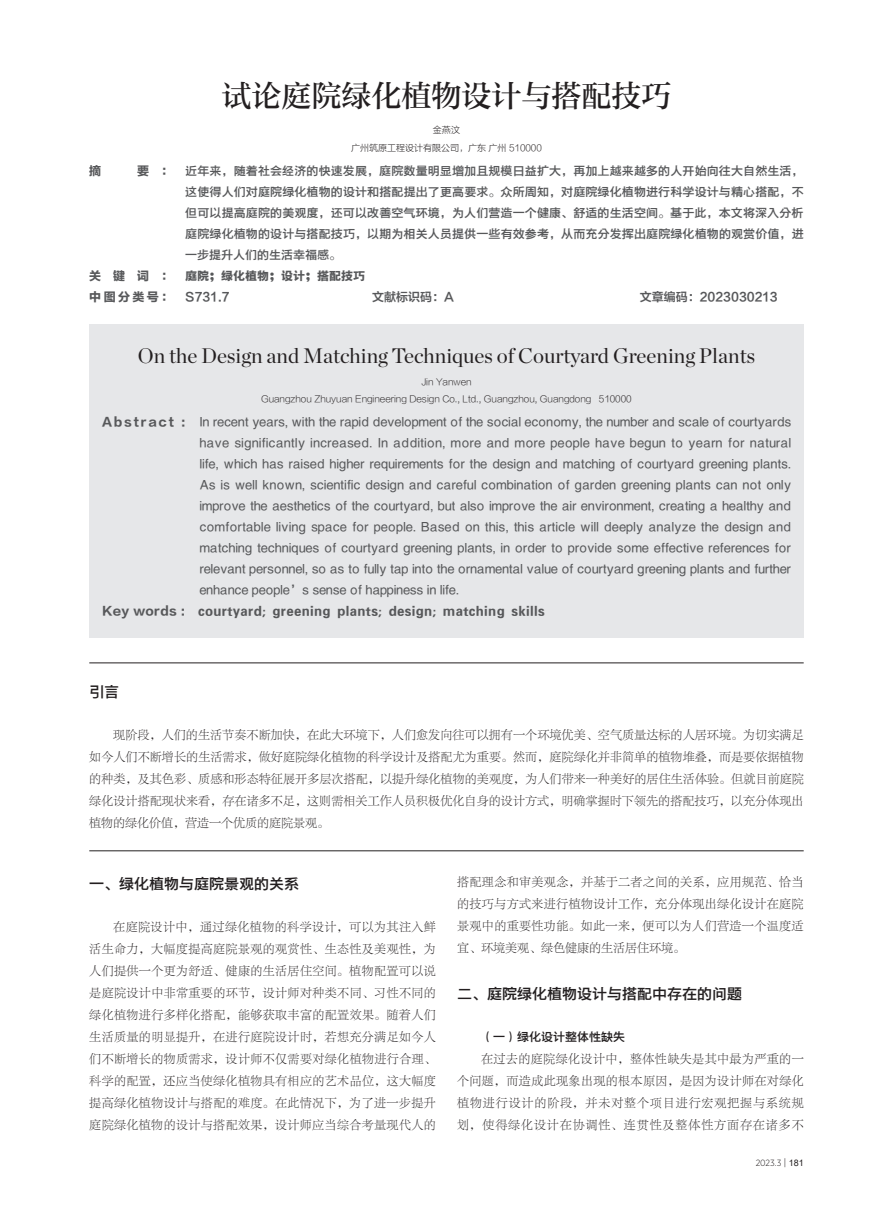
<style>
.page{position:relative;width:893px;height:1212px;background:#fff}
.page>*{position:absolute;margin:0;border:0;box-sizing:border-box;transform-origin:0 0}
.标题{font:30px "FZZHUNYSK GBK1 0";color:#231f20}
.英文标题{font:21px "Chronicle Display";color:#231f20}
.一{font:15px "FZYDZHK GBK1 0";color:#231f20}
.正文{font:12px/22px "FZLTSK GBK1 0";letter-spacing:.035em;color:#231f20;text-align:justify}
.英文摘要{font:12px/21px "FZYDZHK GBK1 0";letter-spacing:.03em;color:#57585a;text-align:justify}
.摘要{font:12px/21px "FZYDZHK GBK1 0";letter-spacing:.01em;color:#57585a;text-align:justify}
.英文关键词{font:12px "FZYDCHK GBK1 0";letter-spacing:.03em;color:#57585a}
.中国分类号{font:12px "FZLTZCHK GBK1 0";color:#57585a}
.关键词{font:12px "FZYDCHK GBK1 0";color:#57585a}
.中国分类号-2{font:12px "FZLTDHK GBK1 0";letter-spacing:.2em;color:#57585a}
.一-2{font:12px "FZYDZHK GBK1 0";color:#231f20}
.摘要-2{font:12px "FZLTDHK GBK1 0";color:#57585a}
.英文单位{font:9px "FZLTXHK GBK1 0";color:#231f20}
.单位{font:9px "FZLTXHK GBK1 0";color:#231f20}
.t1{font:300 9px "Gotham Narrow";color:#231f20}
.英文作者{font:9px "FZLTXHK GBK1 0";color:#231f20}
.作者{font:9px "FZLTXHK GBK1 0";color:#231f20}
.s1{font-family:"FZLTDHK GBK1 0"}
.s2{font-family:"FZLTZCHK GBK1 0"}
.s3{font-family:"FZLTKHK GBK1 0";font-weight:400}
.s4{font-family:"Arial";font-weight:400}
</style>
<div class="page">
<div style="left:89px;top:324px;width:715px;height:314px;background:#e6e7e9"></div>
<hr style="left:89px;top:850px;width:715px;height:1px;background:#231f20">
<hr style="left:89px;top:662px;width:715px;height:1px;background:#231f20">
<p class="标题" style="left:221px;top:78px;width:452px">试论庭院绿化植物设计与搭配技巧</p>
<p class="作者" style="left:433px;top:124px;width:28px">金燕汶</p>
<p class="单位" style="left:351px;top:142px;width:192px">广州筑原工程设计有限公司，广东 广州 510000</p>
<p class="摘要-2" style="left:89px;top:165px;width:14px">摘</p>
<p class="摘要" style="left:185px;top:161px;width:620px;text-indent:-48px"><span class="s1">要 ：</span> 近年来，随着社会经济的快速发展，庭院数量明显增加且规模日益扩大，再加上越来越多的人开始向往大自然生活，这使得人们对庭院绿化植物的设计和搭配提出了更高要求。众所周知，对庭院绿化植物进行科学设计与精心搭配，不但可以提高庭院的美观度，还可以改善空气环境，为人们营造一个健康、舒适的生活空间。基于此，本文将深入分析庭院绿化植物的设计与搭配技巧，以期为相关人员提供一些有效参考，从而充分发挥出庭院绿化植物的观赏价值，进一步提升人们的生活幸福感。</p>
<p class="关键词" style="left:89px;top:270px;width:278px"><span class="s1">关 键 词 ：</span> 庭院；绿化植物；设计；搭配技巧</p>
<p class="中国分类号-2" style="left:89px;top:291px;width:142px">中图分类号： <span class="s2">S731.7</span></p>
<p class="中国分类号" style="left:372px;top:291px;width:83px">文献标识码：A</p>
<p class="中国分类号" style="left:640px;top:291px;width:139px">文章编码：2023030213</p>
<p class="英文标题" style="left:138px;top:340px;width:619px">On the Design and Matching Techniques of Courtyard Greening Plants</p>
<p class="英文作者" style="left:421px;top:377px;width:52px">Jin Yanwen</p>
<p class="英文单位" style="left:261px;top:394px;width:372px">Guangzhou Zhuyuan Engineering Design Co., Ltd., Guangzhou, Guangdong 510000</p>
<p class="英文摘要" style="left:200px;top:412px;width:593px;text-indent:-98px"><span class="s1">Abstract :</span> In recent years, with the rapid development of the social economy, the number and scale of courtyards have significantly increased. In addition, more and more people have begun to yearn for natural life, which has raised higher requirements for the design and matching of courtyard greening plants.<br>As is well known, scientific design and careful combination of garden greening plants can not only improve the aesthetics of the courtyard, but also improve the air environment, creating a healthy and comfortable living space for people. Based on this, this article will deeply analyze the design and matching techniques of courtyard greening plants, in order to provide some effective references for relevant personnel, so as to fully tap into the ornamental value of courtyard greening plants and further enhance people’s sense of happiness in life.</p>
<p class="英文关键词" style="left:102px;top:604px;width:444px"><span class="s1">Key words :</span> courtyard; greening plants; design; matching skills</p>
<p class="一" style="left:89px;top:684px;width:32px">引言</p>
<p class="正文" style="left:89px;top:724px;width:716px;text-indent:24px">现阶段，人们的生活节奏不断加快，在此大环境下，人们愈发向往可以拥有一个环境优美、空气质量达标的人居环境。为切实满足如今人们不断增长的生活需求，做好庭院绿化植物的科学设计及搭配尤为重要。然而，庭院绿化并非简单的植物堆叠，而是要依据植物的种类，及其色彩、质感和形态特征展开多层次搭配，以提升绿化植物的美观度，为人们带来一种美好的居住生活体验。但就目前庭院绿化设计搭配现状来看，存在诸多不足，这则需相关工作人员积极优化自身的设计方式，明确掌握时下领先的搭配技巧，以充分体现出植物的绿化价值，营造一个优质的庭院景观。</p>
<p class="一" style="left:89px;top:875px;width:212px">一、绿化植物与庭院景观的关系</p>
<p class="正文" style="left:89px;top:916px;width:348px;text-indent:24px">在庭院设计中，通过绿化植物的科学设计，可以为其注入鲜活生命力，大幅度提高庭院景观的观赏性、生态性及美观性，为人们提供一个更为舒适、健康的生活居住空间。植物配置可以说是庭院设计中非常重要的环节，设计师对种类不同、习性不同的绿化植物进行多样化搭配，能够获取丰富的配置效果。随着人们生活质量的明显提升，在进行庭院设计时，若想充分满足如今人们不断增长的物质需求，设计师不仅需要对绿化植物进行合理、科学的配置，还应当使绿化植物具有相应的艺术品位，这大幅度提高绿化植物设计与搭配的难度。在此情况下，为了进一步提升庭院绿化植物的设计与搭配效果，设计师应当综合考量现代人的</p>
<p class="正文" style="left:457px;top:871px;width:348px">搭配理念和审美观念，并基于二者之间的关系，应用规范、恰当的技巧与方式来进行植物设计工作，充分体现出绿化设计在庭院景观中的重要性功能。如此一来，便可以为人们营造一个温度适宜、环境美观、绿色健康的生活居住环境。</p>
<p class="一" style="left:457px;top:986px;width:286px">二、庭院绿化植物设计与搭配中存在的问题</p>
<p class="一-2" style="left:481px;top:1030px;width:145px">（一）绿化设计整体性缺失</p>
<p class="正文" style="left:457px;top:1048px;width:348px;text-indent:24px">在过去的庭院绿化设计中，整体性缺失是其中最为严重的一个问题，而造成此现象出现的根本原因，是因为设计师在对绿化植物进行设计的阶段，并未对整个项目进行宏观把握与系统规划，使得绿化设计在协调性、连贯性及整体性方面存在诸多不</p>
<p class="t1" style="left:756px;top:1157px;width:49px">2023.3 <span class="s3">|</span> <span class="s4">181</span></p>
</div>
